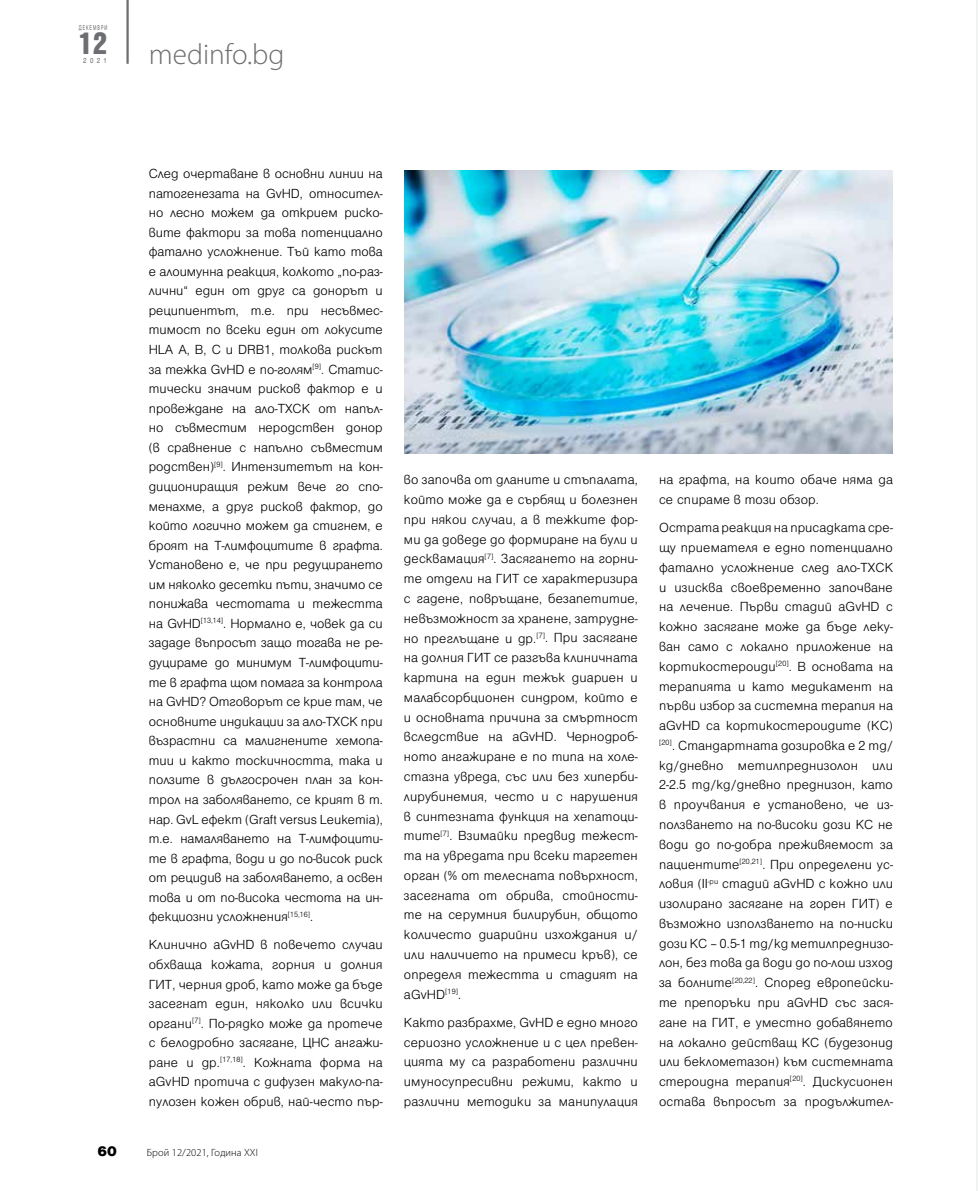
<style>
.page{position:relative;width:978px;height:1191px;background:#fff}
.page>*{position:absolute;margin:0;border:0;box-sizing:border-box;transform-origin:0 0}
.t1{font:300 29.25px "Myriad Pro";color:#6d6e71}
.t2{font:700 27.45px "Iskar";color:#6d6e71}
.t3{font:900 15px "Helen Pro";color:#000}
.t4{font:300 14.25px/19.8px "Helen Pro";letter-spacing:.01em;color:#000;text-align:justify}
.t5{font:300 10.5px "Myriad Pro";letter-spacing:.01em;color:#000}
.t6{font:7.95px "Helen Pro";color:#6d6e71;scale:.87 1}
.t7{font:7.5px "Helen Pro";letter-spacing:.245em;color:#6d6e71;scale:.57 1}
</style>
<div class="page">
<hr style="left:977px;top:0;width:1px;height:1191px;background:#e6e7e8">
<hr style="left:126px;top:0;width:3px;height:64px;background:#6d6e71">
<img style="left:404px;top:170px;width:489px;height:284px">
<p class="t7" style="left:79px;top:24px;width:52px">ДЕКЕМВРИ</p>
<p class="t6" style="left:83px;top:56px;width:29px">2021</p>
<h2 class="t2" style="left:79px;top:27px;width:30px">12</h2>
<h1 class="t1" style="left:149px;top:36px;width:137px">medinfo.bg</h1>
<p class="t4" style="left:149px;top:164px;width:235px">След очертаване в основни линии на патогенезата на GvHD, относител&shy;но лесно можем да открием риско&shy;вите фактори за това потенциално фатално усложнение. Тъй като това е алоимунна реакция, колкото „по-раз&shy;лични“ един от друг са донорът и реципиентът, т.е. при несъвмес&shy;тимост по всеки един от локусите HLA A, B, C и DRB1, толкова рискът за тежка GvHD е по-голям<sup>[9]</sup>. Статис&shy;тически значим рисков фактор е и провеждане на ало-ТХСК от напъл&shy;но съвместим неродствен донор (в сравнение с напълно съвместим родствен)<sup>[9]</sup>. Интензитетът на кон&shy;дициониращия режим вече го спо&shy;менахме, а друг рисков фактор, до който логично можем да стигнем, е броят на Т-лимфоцитите в графта.<br>Установено е, че при редуцирането им няколко десетки пъти, значимо се понижава честотата и тежестта на GvHD<sup>[13,14]</sup>. Нормално е, човек да си зададе въпросът защо тогава не ре&shy;дуцираме до минимум Т-лимфоцити&shy;те в графта щом помага за контрола на GvHD? Отговорът се крие там, че основните индикации за ало-ТХСК при възрастни са малигнените хемопа&shy;тии и както тоскичността, така и ползите в дългосрочен план за кон&shy;трол на заболяването, се крият в т. нар. GvL ефект (Graft versus Leukemia), т.е. намаляването на Т-лимфоцити&shy;те в графта, води и до по-висок риск от рецидив на заболяването, а освен това и от по-висока честота на ин&shy;фекциозни усложнения<sup>[15,16]</sup>.</p>
<p class="t4" style="left:149px;top:935px;width:235px">Клинично aGvHD в повечето случаи обхваща кожата, горния и долния ГИТ, черния дроб, като може да бъде засегнат един, няколко или всички органи<sup>[7]</sup>. По-рядко може да протече с белодробно засягане, ЦНС ангажи&shy;ране и др.<sup>[17,18]</sup>. Кожната форма на aGvHD протича с дифузен макуло-па&shy;пулозен кожен обрив, най-често пър-</p>
<p class="t3" style="left:98px;top:1142px;width:21px">60</p>
<p class="t5" style="left:147px;top:1145px;width:113px">Брой 12/2021, Година XXI</p>
<p class="t4" style="left:404px;top:470px;width:235px">во започва от дланите и стъпалата, който може да е сърбящ и болезнен при някои случаи, а в тежките фор&shy;ми да доведе до формиране на були и десквамация<sup>[7]</sup>. Засягането на горни&shy;те отдели на ГИТ се характеризира с гадене, повръщане, безапетитие, невъзможност за хранене, затрудне&shy;но преглъщане и др.<sup>[7]</sup>. При засягане на долния ГИТ се разгъва клиничната картина на един тежък диариен и малабсорбционен синдром, който е и основната причина за смъртност вследствие на aGvHD. Чернодроб&shy;ното ангажиране е по типа на холе&shy;стазна увреда, със или без хиперби&shy;лирубинемия, често и с нарушения в синтезната функция на хепатоци&shy;тите<sup>[7]</sup>. Взимайки предвид тежест&shy;та на увредата при всеки таргетен орган (% от телесната повърхност, засегнатa от обрива, стойности&shy;те на серумния билирубин, общото количесто диарийни изхождания и/ или наличието на примеси кръв), се определя тежестта и стадият на aGvHD<sup>[19]</sup>.</p>
<p class="t4" style="left:404px;top:1012px;width:235px">Както разбрахме, GvHD е едно много сериозно усложнение и с цел превен&shy;цията му са разработени различни имуносупресивни режими, както и различни методики за манипулация</p>
<p class="t4" style="left:659px;top:470px;width:235px">на графта, на които обаче няма да се спираме в този обзор.</p>
<p class="t4" style="left:659px;top:518px;width:235px">Острата реакция на присадката сре&shy;щу приемателя е едно потенциално фатално усложнение след ало-ТХСК и изисква своевременно започване на лечение. Първи стадий aGvHD с кожно засягане може да бъде леку&shy;ван само с локално приложение на кортикостероиди<sup>[20]</sup>. В основата на терапията и като медикамент на първи избор за системна терапия на аGvHD са кортикостероидите (КС) <sup>[20]</sup>. Стандартната дозировка е 2 mg/ kg/дневно метилпреднизолон или 2-2.5 mg/kg/дневно преднизон, като в проучвания е установено, че из&shy;ползването на по-високи дози КС не води до по-добра преживяемост за пациентите<sup>[20,21]</sup>. При определени ус&shy;ловия (II<sup>-ри</sup> стадий aGvHD с кожно или изолирано засягане на горен ГИТ) е възможно използването на по-ниски дози КС – 0.5-1 mg/kg метилпреднизо&shy;лон, без това да води до по-лош изход за болните<sup>[20,22]</sup>. Според европейски&shy;те препоръки при aGvHD със зася&shy;гане на ГИТ, е уместно добавянето на локално действащ КС (будезонид или беклометазон) към системната стероидна терапия<sup>[20]</sup>. Дискусионен остава въпросът за продължител-</p>
</div>
